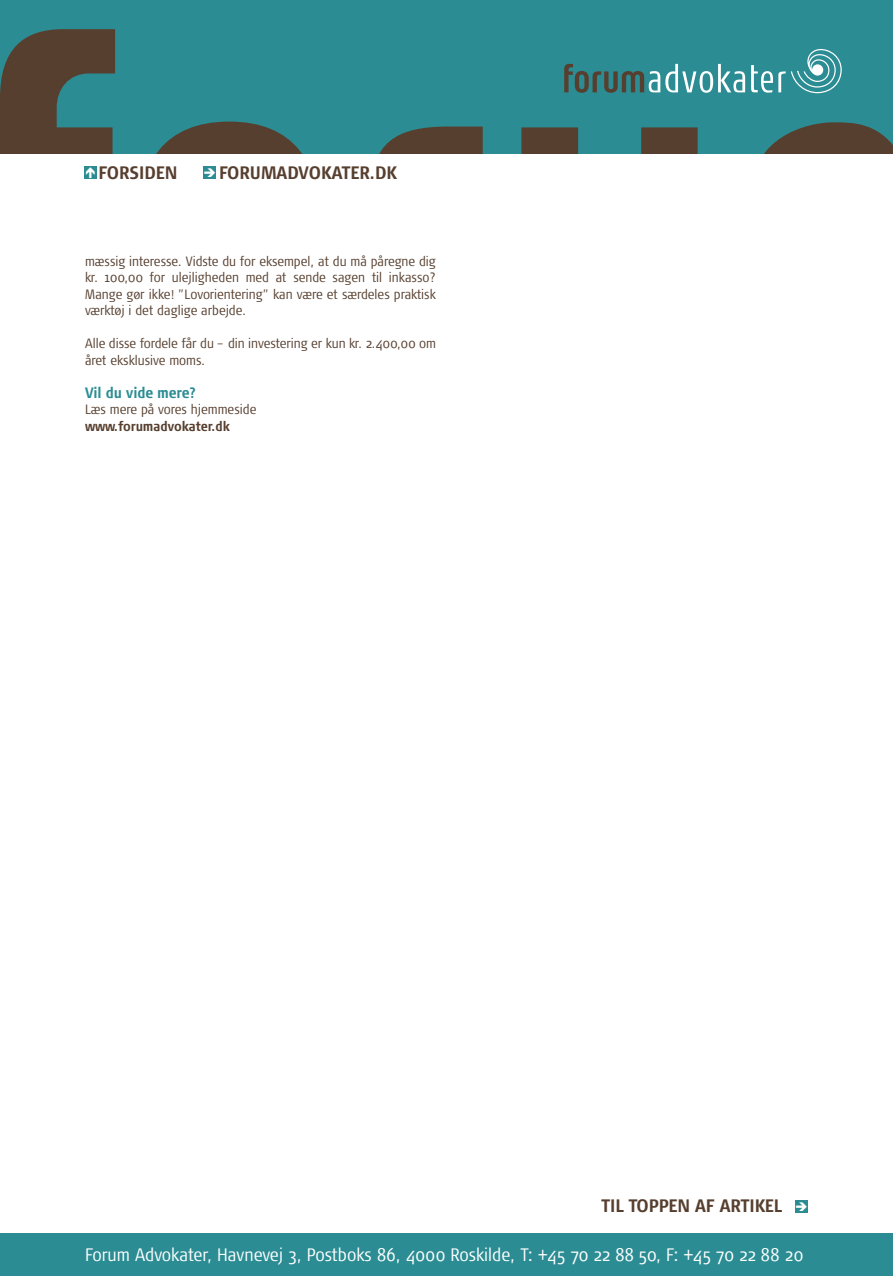
<style>
.page{position:relative;width:893px;height:1276px;background:#fff}
.page>*{position:absolute;margin:0;border:0;box-sizing:border-box;transform-origin:0 0}
.t1{font:300 18px "Signa Cond";color:#fff}
.t2{font:700 18px "Signa Cond";color:#573f2f}
.t3{font:700 15px "Signa Cond";letter-spacing:-.015em;color:#2b8d93}
.t4{font:300 13.5px/16.5px "Signa Cond";color:#573f2f;text-align:justify}
.t5{font:700 13.5px "Signa Cond";letter-spacing:-.005em;color:#573f2f}
.s1{color:#fff}
</style>
<div class="page">
<div style="left:0;top:1233px;width:893px;height:43px;background:#2b8d93"></div>
<div style="left:84px;top:166px;width:13px;height:13px;background:#2b8d93"></div>
<div style="left:204px;top:166px;width:12px;height:13px;background:#2b8d93"></div>
<div style="left:0;top:0;width:893px;height:153px;background:#2b8d93"></div>
<svg style="left:0;top:29px;width:115px;height:124px"></svg>
<svg style="left:157px;top:122px;width:145px;height:31px"></svg>
<svg style="left:380px;top:127px;width:103px;height:26px;background:#504a3d"></svg>
<svg style="left:521px;top:127px;width:177px;height:26px"></svg>
<svg style="left:764px;top:122px;width:129px;height:31px"></svg>
<svg style="left:564px;top:64px;width:181px;height:29px"></svg>
<svg style="left:751px;top:49px;width:91px;height:45px"></svg>
<div style="left:795px;top:1200px;width:12px;height:12px;background:#2b8d93"></div>
<h1 class="t2" style="left:99px;top:162px;width:81px">FORSIDEN</h1>
<h1 class="t2" style="left:203px;top:162px;width:195px"><span class="s1">➔</span> FORUMADVOKATER.DK</h1>
<p class="t4" style="left:85px;top:253px;width:352px">mæssig interesse. Vidste du for eksempel, at du må påregne dig kr. 100,00 for ulejligheden med at sende sagen til inkasso?<br>Mange gør ikke! ”Lovorientering” kan være et særdeles praktisk værktøj i det daglige arbejde.</p>
<p class="t4" style="left:85px;top:335px;width:352px">Alle disse fordele får du – din investering er kun kr. 2.400,00 om året eksklusive moms.</p>
<p class="t3" style="left:85px;top:384px;width:113px">Vil du vide mere?</p>
<p class="t4" style="left:85px;top:401px;width:173px">Læs mere på vores hjemmeside</p>
<p class="t5" style="left:85px;top:418px;width:146px">www.forumadvokater.dk</p>
<h1 class="t2" style="left:601px;top:1195px;width:208px">TIL TOPPEN AF ARTIKEL <span class="s1">➔</span></h1>
<h1 class="t1" style="left:85px;top:1245px;width:720px">Forum Advokater, Havnevej 3, Postboks 86, 4000 Roskilde, T: +45 70 22 88 50, F: +45 70 22 88 20</h1>
</div>
